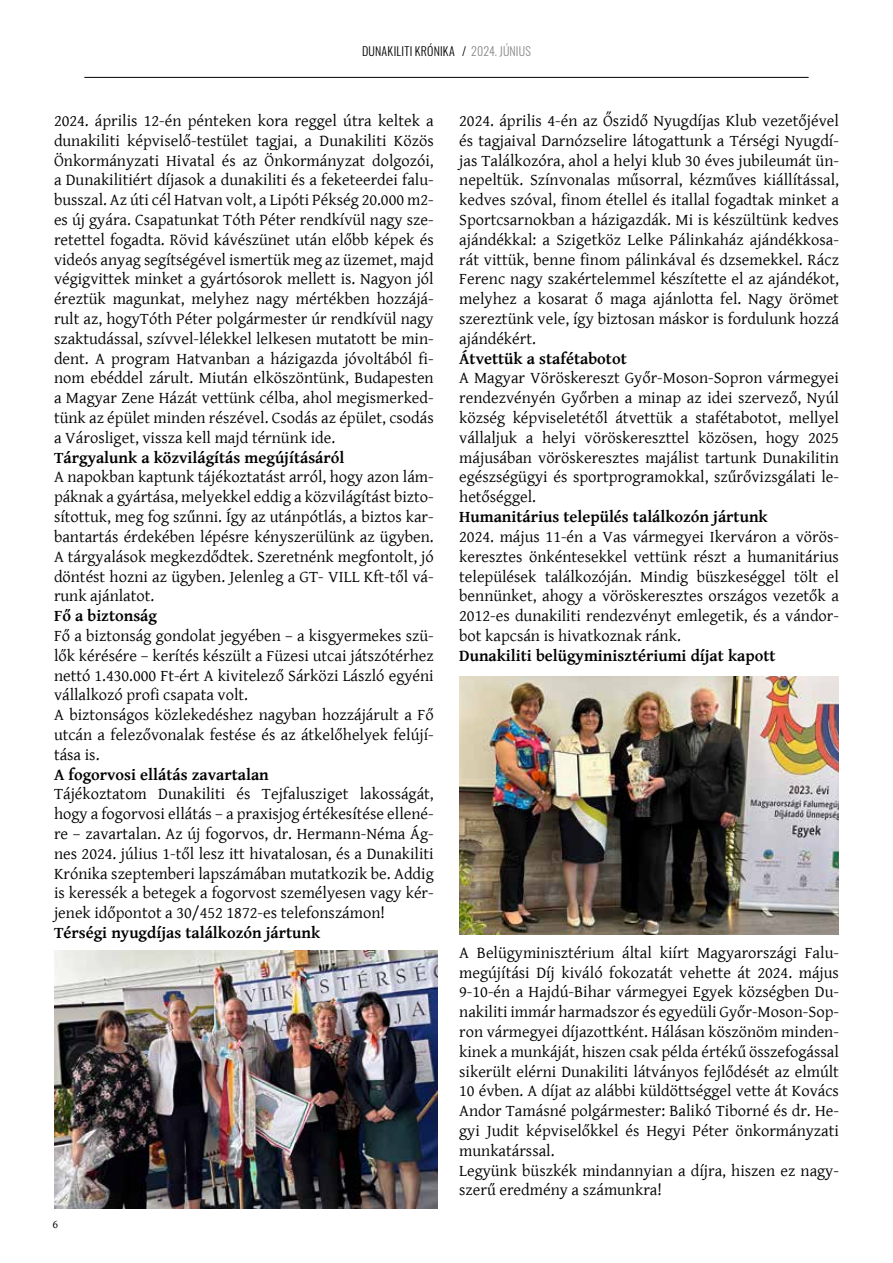
<style>
.page{position:relative;width:893px;height:1263px;background:#fff}
.page>*{position:absolute;margin:0;border:0;box-sizing:border-box;transform-origin:0 0}
.t1{font:16.5px/19.8px "Gentium Basic";color:#000;text-align:justify}
.t2{font:700 16.5px "Gentium Basic";color:#000}
.t3{font:300 12px "Oswald";letter-spacing:.015em;color:#000}
.t4{font:12px "Gentium Basic";color:#000}
.s1{color:#878787}
</style>
<div class="page">
<hr style="left:84px;top:77px;width:725px;height:1px;background:#000">
<img style="left:54px;top:950px;width:384px;height:259px">
<img style="left:459px;top:676px;width:380px;height:258px">
<p class="t3" style="left:362px;top:40px;width:170px">DUNAKILITI KRÓNIKA / <span class="s1">2024. JÚNIUS</span></p>
<p class="t1" style="left:54px;top:110px;width:381px">2024. április 12-én pénteken kora reggel útra keltek a dunakiliti képviselő-testület tagjai, a Dunakiliti Közös Önkormányzati Hivatal és az Önkormányzat dolgozói, a Dunakilitiért díjasok a dunakiliti és a feketeerdei falu&shy;busszal. Az úti cél Hatvan volt, a Lipóti Pékség 20.000 m2- es új gyára. Csapatunkat Tóth Péter rendkívül nagy sze&shy;retettel fogadta. Rövid kávészünet után előbb képek és videós anyag segítségével ismertük meg az üzemet, majd végigvittek minket a gyártósorok mellett is. Nagyon jól éreztük magunkat, melyhez nagy mértékben hozzájá&shy;rult az, hogyTóth Péter polgármester úr rendkívül nagy szaktudással, szívvel-lélekkel lelkesen mutatott be min&shy;dent. A program Hatvanban a házigazda jóvoltából fi&shy;nom ebéddel zárult. Miután elköszöntünk, Budapesten a Magyar Zene Házát vettünk célba, ahol megismerked&shy;tünk az épület minden részével. Csodás az épület, csodás a Városliget, vissza kell majd térnünk ide.</p>
<p class="t2" style="left:54px;top:445px;width:292px">Tárgyalunk a közvilágítás megújításáról</p>
<p class="t1" style="left:54px;top:467px;width:381px">A napokban kaptunk tájékoztatást arról, hogy azon lám&shy;páknak a gyártása, melyekkel eddig a közvilágítást bizto&shy;sítottuk, meg fog szűnni. Így az utánpótlás, a biztos kar&shy;bantartás érdekében lépésre kényszerülünk az ügyben.<br>A tárgyalások megkezdődtek. Szeretnénk megfontolt, jó döntést hozni az ügyben. Jelenleg a GT- VILL Kft-től vá&shy;runk ajánlatot.</p>
<p class="t2" style="left:54px;top:603px;width:105px">Fő a biztonság</p>
<p class="t1" style="left:54px;top:625px;width:381px;text-align:left">Fő a biztonság gondolat jegyében – a kisgyermekes szü&shy;lők kérésére – kerítés készült a Füzesi utcai játszótérhez nettó 1.430.000 Ft-ért A kivitelező Sárközi László egyéni vállalkozó profi csapata volt.<br>A biztonságos közlekedéshez nagyban hozzájárult a Fő utcán a felezővonalak festése és az átkelőhelyek felújí&shy;tása is.</p>
<p class="t2" style="left:54px;top:762px;width:216px">A fogorvosi ellátás zavartalan</p>
<p class="t1" style="left:54px;top:784px;width:381px">Tájékoztatom Dunakiliti és Tejfalusziget lakosságát, hogy a fogorvosi ellátás – a praxisjog értékesítése ellené&shy;re – zavartalan. Az új fogorvos, dr. Hermann-Néma Ág&shy;nes 2024. július 1-től lesz itt hivatalosan, és a Dunakiliti Krónika szeptemberi lapszámában mutatkozik be. Addig is keressék a betegek a fogorvost személyesen vagy kér&shy;jenek időpontot a 30/452 1872-es telefonszámon!</p>
<p class="t2" style="left:54px;top:920px;width:268px">Térségi nyugdíjas találkozón jártunk</p>
<p class="t4" style="left:52px;top:1215px;width:7px">6</p>
<p class="t1" style="left:459px;top:110px;width:381px">2024. április 4-én az Őszidő Nyugdíjas Klub vezetőjével és tagjaival Darnózselire látogattunk a Térségi Nyugdí&shy;jas Találkozóra, ahol a helyi klub 30 éves jubileumát ün&shy;nepeltük. Színvonalas műsorral, kézműves kiállítással, kedves szóval, finom étellel és itallal fogadtak minket a Sportcsarnokban a házigazdák. Mi is készültünk kedves ajándékkal: a Szigetköz Lelke Pálinkaház ajándékkosa&shy;rát vittük, benne finom pálinkával és dzsemekkel. Rácz Ferenc nagy szakértelemmel készítette el az ajándékot, melyhez a kosarat ő maga ajánlotta fel. Nagy örömet szereztünk vele, így biztosan máskor is fordulunk hozzá ajándékért.</p>
<p class="t2" style="left:459px;top:346px;width:169px">Átvettük a stafétabotot</p>
<p class="t1" style="left:459px;top:368px;width:381px">A Magyar Vöröskereszt Győr-Moson-Sopron vármegyei rendezvényén Győrben a minap az idei szervező, Nyúl község képviseletétől átvettük a stafétabotot, mellyel vállaljuk a helyi vöröskereszttel közösen, hogy 2025 májusában vöröskeresztes majálist tartunk Dunakilitin egészségügyi és sportprogramokkal, szűrővizsgálati le&shy;hetőséggel.</p>
<p class="t2" style="left:459px;top:504px;width:310px">Humanitárius település találkozón jártunk</p>
<p class="t1" style="left:459px;top:526px;width:381px">2024. május 11-én a Vas vármegyei Ikerváron a vörös&shy;keresztes önkéntesekkel vettünk részt a humanitárius települések találkozóján. Mindig büszkeséggel tölt el bennünket, ahogy a vöröskeresztes országos vezetők a 2012-es dunakiliti rendezvényt emlegetik, és a vándor&shy;bot kapcsán is hivatkoznak ránk.</p>
<p class="t2" style="left:459px;top:643px;width:318px">Dunakiliti belügyminisztériumi díjat kapott</p>
<p class="t1" style="left:459px;top:942px;width:381px;text-align:left">A Belügyminisztérium által kiírt Magyarországi Falu&shy;megújítási Díj kiváló fokozatát vehette át 2024. május 9-10-én a Hajdú-Bihar vármegyei Egyek községben Du&shy;nakiliti immár harmadszor és egyedüli Győr-Moson-Sop&shy;ron vármegyei díjazottként. Hálásan köszönöm minden&shy;kinek a munkáját, hiszen csak példa értékű összefogással sikerült elérni Dunakiliti látványos fejlődését az elmúlt 10 évben. A díjat az alábbi küldöttséggel vette át Kovács Andor Tamásné polgármester: Balikó Tiborné és dr. He&shy;gyi Judit képviselőkkel és Hegyi Péter önkormányzati munkatárssal.<br>Legyünk büszkék mindannyian a díjra, hiszen ez nagy&shy;szerű eredmény a számunkra!</p>
</div>
